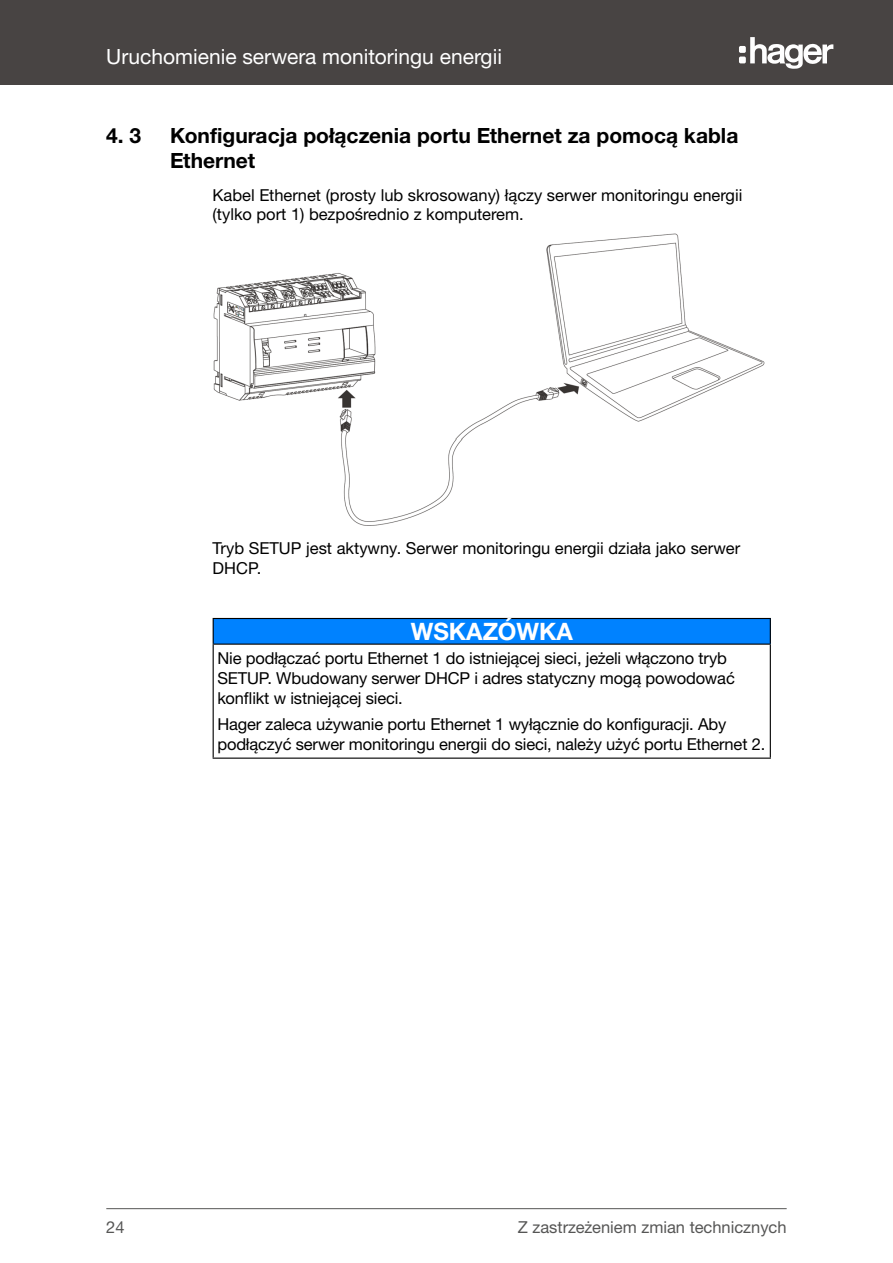
<style>
.page{position:relative;width:893px;height:1263px;background:#fff}
.page>*{position:absolute;margin:0;border:0;box-sizing:border-box;transform-origin:0 0}
.t1{font:700 24px "Helvetica Neue LTW1 G";color:#fff}
.t2{font:700 21px/25.2px "Helvetica Neue LTW1 G";color:#000}
.t3{font:21px "Helvetica Neue LTW1 G";color:#fff}
.t4{font:16.5px/19.8px "Helvetica Neue LTW1 G";letter-spacing:-.01em;color:#000}
.t5{font:16.5px "Helvetica Neue LTW1 G";color:#565655}
</style>
<div class="page">
<div style="left:0;top:0;width:893px;height:85px;background:#484443"></div>
<svg style="left:750px;top:37px;width:83px;height:32px"></svg>
<div style="left:739px;top:46px;width:7px;height:7px;background:#fefefe;border-radius:2px"></div>
<div style="left:739px;top:57px;width:7px;height:6px;background:#fefefe;border-radius:2px"></div>
<hr style="left:106px;top:1208px;width:681px;height:1px;background:#565655">
<img style="left:213px;top:233px;width:552px;height:292px">
<div style="left:213px;top:618px;width:557px;height:26px;background:#0082ff"></div>
<hr style="left:213px;top:618px;width:558px;height:1px;background:#000">
<svg style="left:213px;top:619px;width:1px;height:24px"></svg>
<svg style="left:770px;top:619px;width:1px;height:24px"></svg>
<hr style="left:213px;top:643px;width:558px;height:2px;background:#000">
<hr style="left:213px;top:645px;width:1px;height:112px;background:#000">
<hr style="left:770px;top:645px;width:1px;height:112px;background:#000">
<hr style="left:213px;top:757px;width:558px;height:2px;background:#000">
<p class="t3" style="left:106px;top:44px;width:397px">Uruchomienie serwera monitoringu energii</p>
<p class="t2" style="left:106px;top:122px;width:37px">4. 3</p>
<p class="t2" style="left:170px;top:122px;width:570px">Konfiguracja połączenia portu Ethernet za pomocą kabla<br>Ethernet</p>
<p class="t4" style="left:213px;top:185px;width:531px">Kabel Ethernet (prosty lub skrosowany) łączy serwer monitoringu energii (tylko port 1) bezpośrednio z komputerem.</p>
<p class="t4" style="left:213px;top:538px;width:529px">Tryb SETUP jest aktywny. Serwer monitoringu energii działa jako serwer<br>DHCP.</p>
<h1 class="t1" style="left:411px;top:616px;width:164px">WSKAZÓWKA</h1>
<p class="t4" style="left:217px;top:648px;width:519px">Nie podłączać portu Ethernet 1 do istniejącej sieci, jeżeli włączono tryb<br>SETUP. Wbudowany serwer DHCP i adres statyczny mogą powodować konflikt w istniejącej sieci.</p>
<p class="t4" style="left:217px;top:714px;width:549px">Hager zaleca używanie portu Ethernet 1 wyłącznie do konfiguracji. Aby podłączyć serwer monitoringu energii do sieci, należy użyć portu Ethernet 2.</p>
<p class="t5" style="left:106px;top:1217px;width:20px">24</p>
<p class="t5" style="left:518px;top:1217px;width:270px">Z zastrzeżeniem zmian technicznych</p>
</div>
